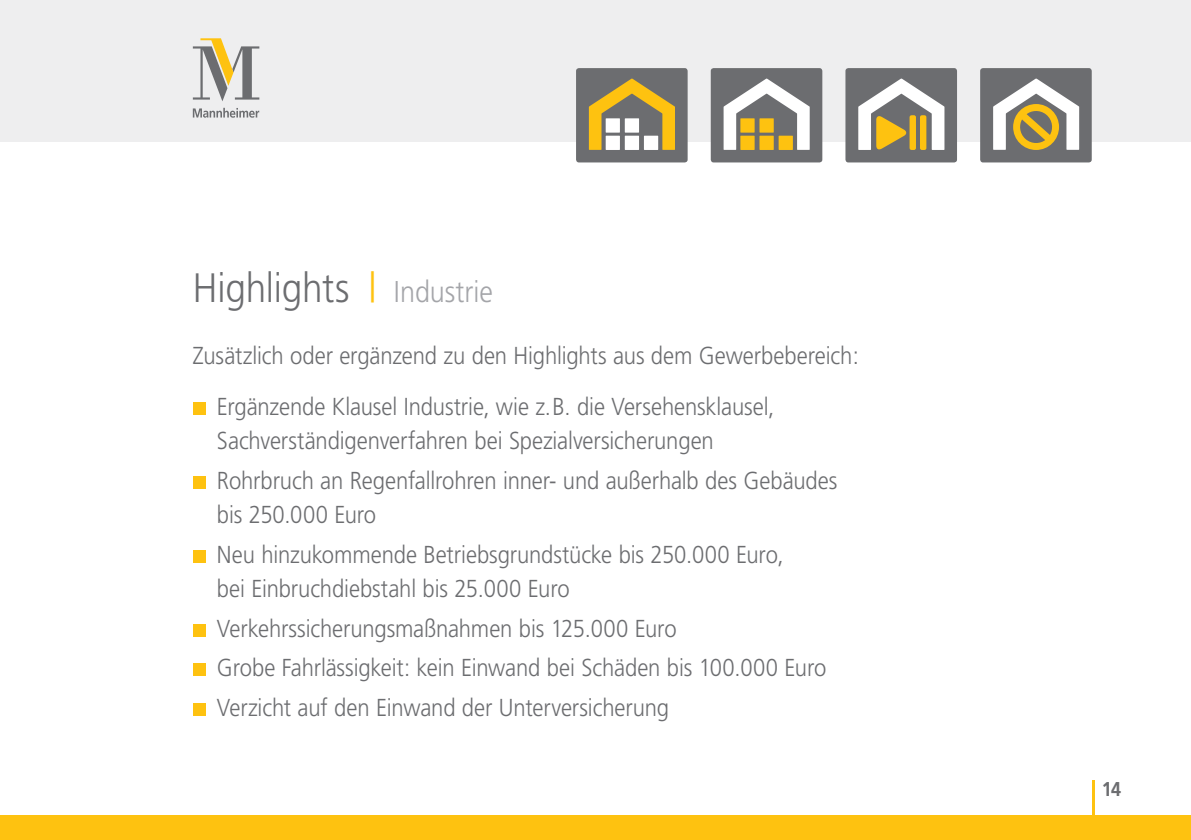
<style>
.page{position:relative;width:1191px;height:840px;background:#fff}
.page>*{position:absolute;margin:0;border:0;box-sizing:border-box;transform-origin:0 0}
.t1{font:300 41px "Frutiger";letter-spacing:-.005em;color:#6c6d70;scale:.9 1}
.t2{font:300 24.4px/39.6px "Frutiger";letter-spacing:-.005em;color:#6c6d70;scale:.9 1}
.t3{font:700 20px "Frutiger";color:#6c6d70;scale:.9 1}
.s1{color:#fec210}
.s2{font-size:30px;color:#a4a5a9}
</style>
<div class="page">
<div style="left:193px;top:402px;width:13px;height:13px;background:#fec210"></div>
<div style="left:193px;top:476px;width:13px;height:12px;background:#fec210"></div>
<div style="left:193px;top:549px;width:13px;height:13px;background:#fec210"></div>
<div style="left:193px;top:623px;width:13px;height:13px;background:#fec210"></div>
<div style="left:193px;top:663px;width:13px;height:12px;background:#fec210"></div>
<div style="left:193px;top:702px;width:13px;height:13px;background:#fec210"></div>
<hr style="left:1091px;top:780px;width:3px;height:59px;background:#fec210">
<div style="left:0;top:0;width:1191px;height:142px;background:#eeeeef"></div>
<div style="left:0;top:815px;width:1191px;height:24px;background:#fec210"></div>
<svg style="left:193px;top:38px;width:66px;height:63px"></svg>
<svg style="left:193px;top:108px;width:66px;height:10px"></svg>
<div style="left:845px;top:68px;width:112px;height:94px;background:#6c6d70;border-radius:3px"></div>
<svg style="left:858px;top:78px;width:86px;height:72px"></svg>
<div style="left:980px;top:68px;width:111px;height:94px;background:#6c6d70;border-radius:3px"></div>
<svg style="left:993px;top:78px;width:86px;height:72px"></svg>
<div style="left:576px;top:68px;width:111px;height:94px;background:#6c6d70;border-radius:3px"></div>
<svg style="left:589px;top:78px;width:86px;height:72px"></svg>
<div style="left:711px;top:68px;width:111px;height:94px;background:#6c6d70;border-radius:3px"></div>
<svg style="left:723px;top:78px;width:86px;height:72px"></svg>
<h1 class="t1" style="left:193px;top:264px;width:335px">Highlights <span class="s1">|</span> <span class="s2">Industrie</span></h1>
<p class="t2" style="left:217px;top:330px;width:714px;line-height:51px;text-indent:-24px">Zusätzlich oder ergänzend zu den Highlights aus dem Gewerbebereich:<br>Ergänzende Klausel Industrie, wie z.B. die Versehensklausel,</p>
<p class="t2" style="left:217px;top:421px;width:691px">Sachverständigenverfahren bei Spezialversicherungen<br>Rohrbruch an Regenfallrohren inner- und außerhalb des Gebäudes</p>
<p class="t2" style="left:217px;top:494px;width:631px">bis 250.000 Euro<br>Neu hinzukommende Betriebsgrundstücke bis 250.000 Euro,</p>
<p class="t2" style="left:217px;top:568px;width:678px">bei Einbruchdiebstahl bis 25.000 Euro Verkehrssicherungsmaßnahmen bis 125.000 Euro<br>Grobe Fahrlässigkeit: kein Einwand bei Schäden bis 100.000 Euro Verzicht auf den Einwand der Unterversicherung</p>
<p class="t3" style="left:1101px;top:776px;width:23px">14</p>
</div>
